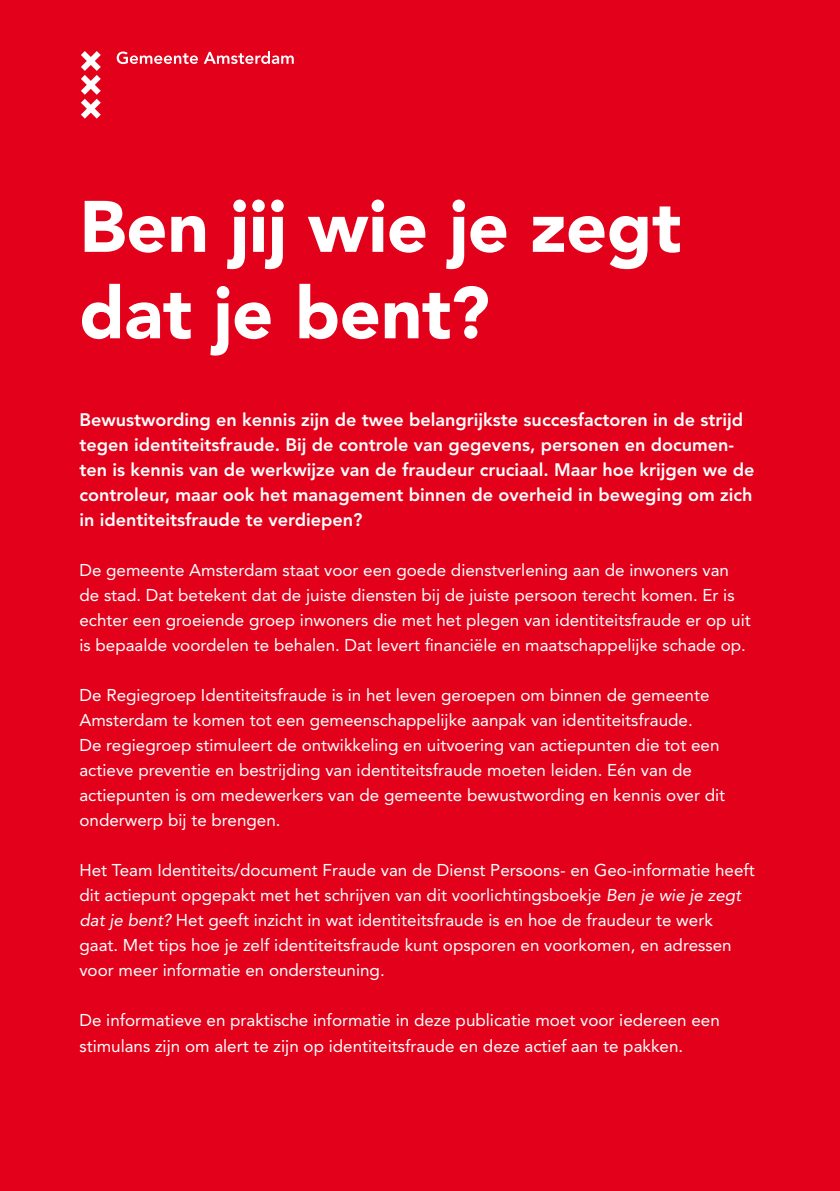
<style>
.page{position:relative;width:840px;height:1191px;background:#fff}
.page>*{position:absolute;margin:0;border:0;box-sizing:border-box;transform-origin:0 0}
.t1{font:900 72px/86.4px "Avenir";letter-spacing:-.005em;color:#fff}
.t2{font:800 18px/25px "Avenir";color:#fff}
.t3{font:17px/25px "Avenir";color:#fff}
.s1{font-style:italic}
</style>
<div class="page">
<div style="left:0;top:0;width:839px;height:1191px;background:#e2001a"></div>
<svg style="left:117px;top:51px;width:176px;height:13px"></svg>
<svg style="left:81px;top:51px;width:20px;height:68px"></svg>
<h1 class="t1" style="left:79px;top:183px;width:603px">Ben jij wie je zegt dat je bent?</h1>
<p class="t2" style="left:79px;top:407px;width:676px">Bewustwording en kennis zijn de twee belangrijkste succesfactoren in de strijd tegen identiteitsfraude. Bij de controle van gegevens, personen en documen&shy;ten is kennis van de werkwijze van de fraudeur cruciaal. Maar hoe krijgen we de controleur, maar ook het management binnen de overheid in beweging om zich in identiteitsfraude te verdiepen?</p>
<p class="t3" style="left:79px;top:558px;width:672px">De gemeente Amsterdam staat voor een goede dienstverlening aan de inwoners van de stad. Dat betekent dat de juiste diensten bij de juiste persoon terecht komen. Er is echter een groeiende groep inwoners die met het plegen van identiteitsfraude er op uit is bepaalde voordelen te behalen. Dat levert financiële en maatschappelijke schade op.</p>
<p class="t3" style="left:79px;top:683px;width:647px">De Regiegroep Identiteitsfraude is in het leven geroepen om binnen de gemeente Amsterdam te komen tot een gemeenschappelijke aanpak van identiteitsfraude.<br>De regiegroep stimuleert de ontwikkeling en uitvoering van actiepunten die tot een actieve preventie en bestrijding van identiteitsfraude moeten leiden. Eén van de actiepunten is om medewerkers van de gemeente bewustwording en kennis over dit onderwerp bij te brengen.</p>
<p class="t3" style="left:79px;top:858px;width:676px">Het Team Identiteits/document Fraude van de Dienst Persoons- en Geo-informatie heeft dit actiepunt opgepakt met het schrijven van dit voorlichtingsboekje <span class="s1">Ben je wie je zegt dat je bent?</span> Het geeft inzicht in wat identiteitsfraude is en hoe de fraudeur te werk gaat. Met tips hoe je zelf identiteitsfraude kunt opsporen en voorkomen, en adressen voor meer informatie en ondersteuning.</p>
<p class="t3" style="left:79px;top:1008px;width:641px">De informatieve en praktische informatie in deze publicatie moet voor iedereen een stimulans zijn om alert te zijn op identiteitsfraude en deze actief aan te pakken.</p>
</div>
